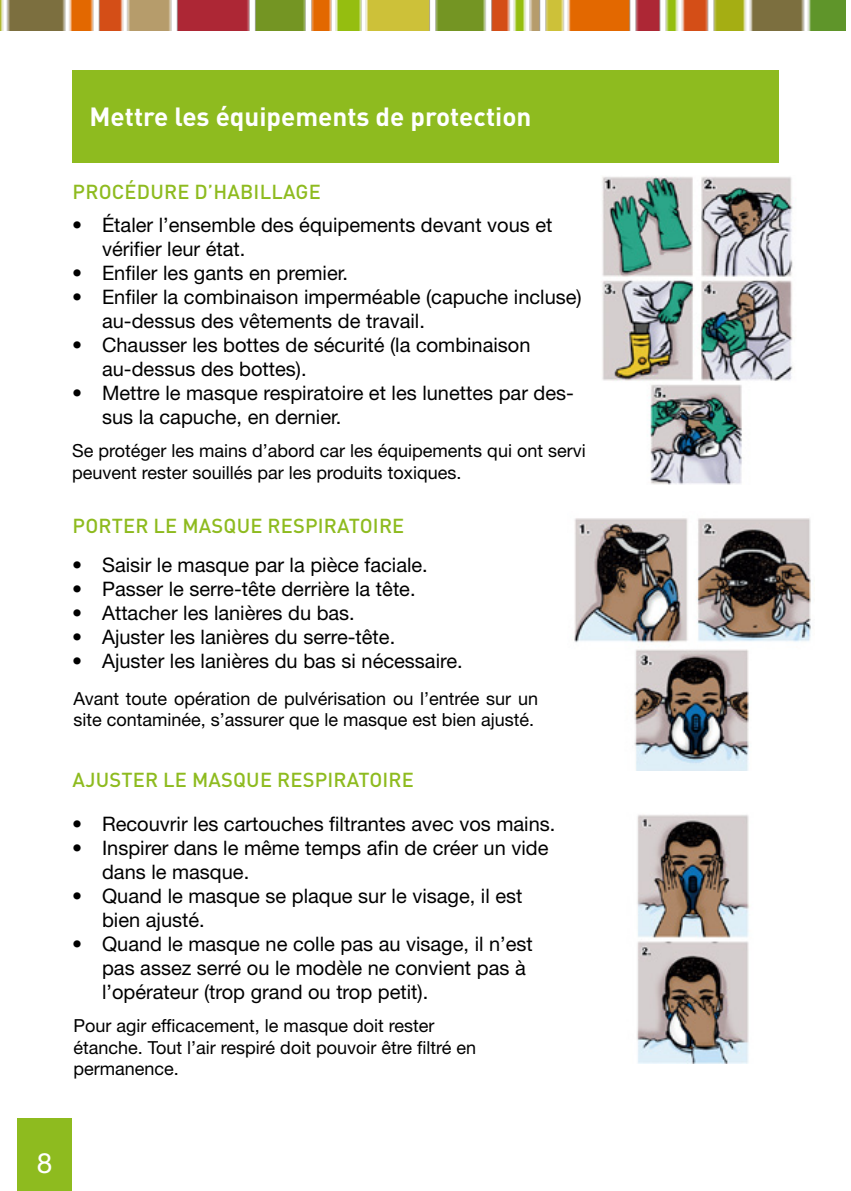
<style>
.page{position:relative;width:851px;height:1191px;background:#fff}
.page>*{position:absolute;margin:0;border:0;box-sizing:border-box;transform-origin:0 0}
.t1{font:28px "Helvetica Neue LT Std";color:#fff}
.t2{font:700 26px "DIN Pro";color:#fff}
.t3{font:20px/24px "Helvetica Neue LT Std";color:#000}
.t4{font:500 20px "DIN Pro";letter-spacing:.01em;color:#8ebb1f}
.t5{font:18px/21.6px "Helvetica Neue LT Std";color:#000}
</style>
<div class="page">
<div style="left:17px;top:1119px;width:55px;height:72px;background:#8ebb1f"></div>
<img style="left:0;top:0;width:845px;height:30px">
<img style="left:602px;top:176px;width:191px;height:308px">
<div style="left:72px;top:70px;width:707px;height:92px;background:#8ebb1f"></div>
<img style="left:574px;top:518px;width:237px;height:252px">
<img style="left:637px;top:814px;width:112px;height:249px">
<h2 class="t2" style="left:89px;top:99px;width:443px">Mettre les équipements de protection</h2>
<p class="t4" style="left:73px;top:178px;width:250px">PROCÉDURE D’HABILLAGE</p>
<p class="t3" style="left:102px;top:213px;width:452px;text-indent:-30px">• Étaler l’ensemble des équipements devant vous et vérifier leur état.</p>
<p class="t3" style="left:72px;top:261px;width:277px">• Enfiler les gants en premier.</p>
<p class="t3" style="left:102px;top:285px;width:481px;text-indent:-30px">• Enfiler la combinaison imperméable (capuche incluse) au-dessus des vêtements de travail.</p>
<p class="t3" style="left:102px;top:333px;width:430px;text-indent:-30px">• Chausser les bottes de sécurité (la combinaison au-dessus des bottes).</p>
<p class="t3" style="left:102px;top:381px;width:473px;text-indent:-30px">• Mettre le masque respiratoire et les lunettes par des&shy;sus la capuche, en dernier.</p>
<p class="t5" style="left:72px;top:440px;width:515px">Se protéger les mains d’abord car les équipements qui ont servi peuvent rester souillés par les produits toxiques.</p>
<p class="t4" style="left:73px;top:512px;width:333px">PORTER LE MASQUE RESPIRATOIRE</p>
<p class="t3" style="left:72px;top:553px;width:357px">• Saisir le masque par la pièce faciale.</p>
<p class="t3" style="left:72px;top:577px;width:345px">• Passer le serre-tête derrière la tête.</p>
<p class="t3" style="left:72px;top:601px;width:284px">• Attacher les lanières du bas.</p>
<p class="t3" style="left:72px;top:625px;width:324px">• Ajuster les lanières du serre-tête.</p>
<p class="t3" style="left:72px;top:649px;width:392px">• Ajuster les lanières du bas si nécessaire.</p>
<p class="t5" style="left:73px;top:687px;width:466px">Avant toute opération de pulvérisation ou l’entrée sur un site contaminée, s’assurer que le masque est bien ajusté.</p>
<p class="t4" style="left:73px;top:766px;width:343px">AJUSTER LE MASQUE RESPIRATOIRE</p>
<p class="t3" style="left:72px;top:811px;width:484px">• Recouvrir les cartouches filtrantes avec vos mains.</p>
<p class="t3" style="left:102px;top:835px;width:448px;text-indent:-30px">• Inspirer dans le même temps afin de créer un vide dans le masque.</p>
<p class="t3" style="left:102px;top:883px;width:422px;text-indent:-30px">• Quand le masque se plaque sur le visage, il est bien ajusté.</p>
<p class="t3" style="left:102px;top:931px;width:432px;text-indent:-30px">• Quand le masque ne colle pas au visage, il n’est pas assez serré ou le modèle ne convient pas à l’opérateur (trop grand ou trop petit).</p>
<p class="t5" style="left:73px;top:1014px;width:404px">Pour agir efficacement, le masque doit rester étanche. Tout l’air respiré doit pouvoir être filtré en permanence.</p>
<h1 class="t1" style="left:37px;top:1146px;width:17px">8</h1>
</div>
